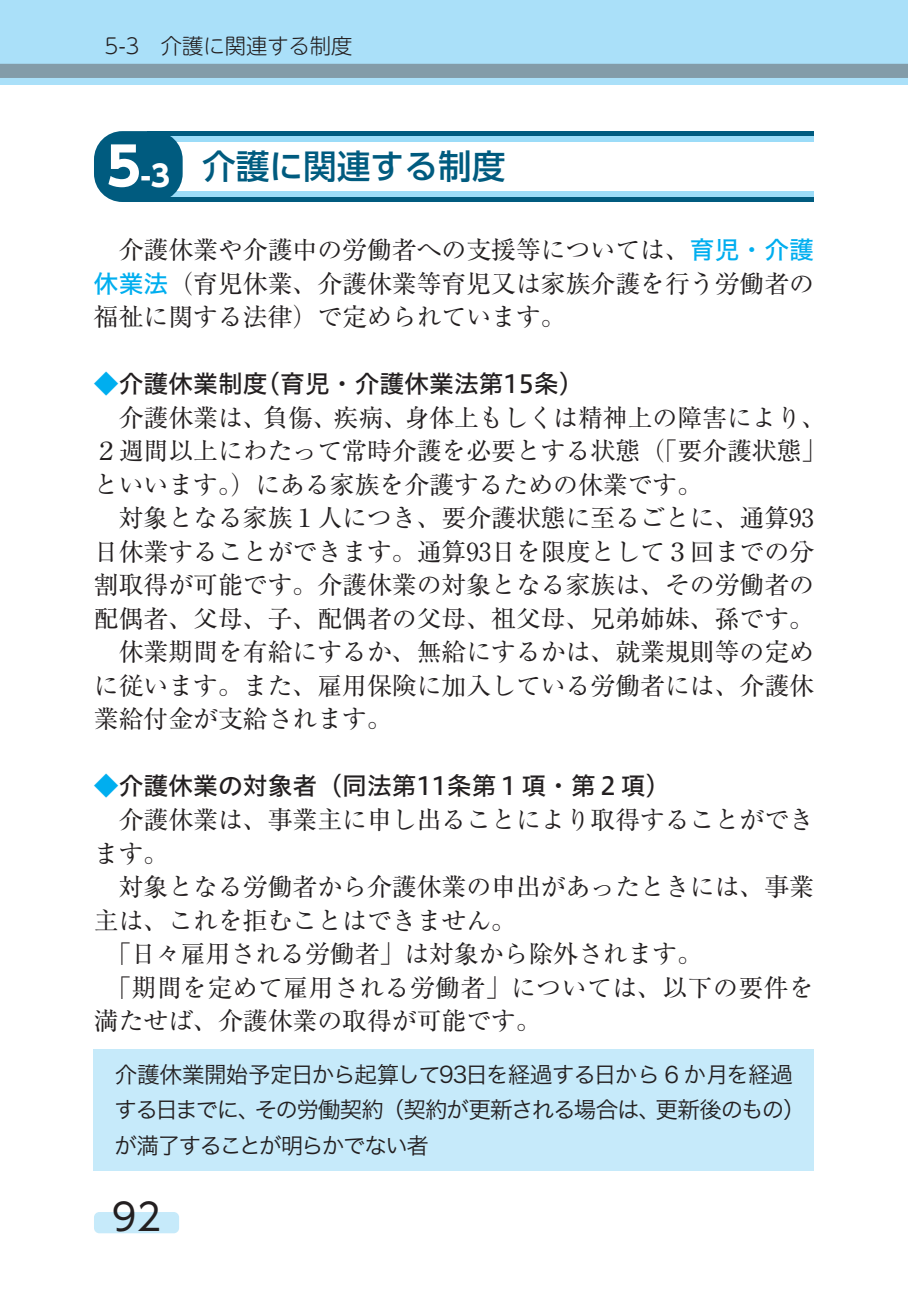
<style>
.page{position:relative;width:908px;height:1290px;background:#fff}
.page>*{position:absolute;margin:0;border:0;box-sizing:border-box;transform-origin:0 0}
.t1{font:37.25px "UD Shin Go Pro";color:#231f20}
.t2{font:500 33.75px "UD Shin Go Pro";color:#005b7f}
.t3{font:700 29.25px "UD Shin Go Pro";color:#fff}
.t4{font:24.75px/33.5px "Ryumin Pro";color:#231f20}
.t5{font:24.75px "Hiragino UD Sans Std N W5";color:#231f20}
.t6{font:24.75px "Ryumin Pro";letter-spacing:.02em;color:#231f20}
.t7{font:22.5px/35.5px "Hira Kaku Std N W3";letter-spacing:-.055em;color:#231f20}
.t8{font:22.5px/35.5px "Hira Kaku Std N W3";letter-spacing:-.075em;color:#231f20}
.t9{font:300 21.25px "UD Shin M Go Pro";color:#231f20}
.s1{font-size:52.25px}
.s2{font-family:"Hiragino UD Sans Std W5";color:#00aeef}
.s3{color:#00aeef}
</style>
<div class="page">
<div style="left:147px;top:197px;width:666px;height:5px;background:#005b7f"></div>
<div style="left:147px;top:191px;width:666px;height:6px;background:#9cdcf8"></div>
<div style="left:147px;top:131px;width:666px;height:5px;background:#005b7f"></div>
<div style="left:147px;top:136px;width:666px;height:6px;background:#9cdcf8"></div>
<div style="left:94px;top:131px;width:88px;height:71px;background:#005b7f;border-radius:28px"></div>
<div style="left:94px;top:1048px;width:719px;height:122px;background:#c6eafa"></div>
<div style="left:0;top:0;width:907px;height:85px;background:#aae0f9"></div>
<div style="left:0;top:64px;width:907px;height:14px;background:#839ca9"></div>
<div style="left:94px;top:1212px;width:85px;height:21px;background:#c6eafa;border-radius:5px"></div>
<p class="t9" style="left:105px;top:29px;width:249px">5-3　介護に関連する制度</p>
<p class="t3" style="left:106px;top:152px;width:65px"><span class="s1">5</span>-3</p>
<h2 class="t2" style="left:202px;top:139px;width:304px">介護に関連する制度</h2>
<p class="t4" style="left:94px;top:232px;width:721px;text-align:justify;text-indent:25px">介護休業や介護中の労働者への支援等については、<span class="s2">育児・介護休業法</span>（育児休業、介護休業等育児又は家族介護を行う労働者の福祉に関する法律）で定められています。</p>
<p class="t5" style="left:94px;top:365px;width:491px"><span class="s3">◆</span>介護休業制度(育児・介護休業法第15条(</p>
<p class="t4" style="left:404px;top:399px;width:423px">身体上もしくは精神上の障害により、</p>
<p class="t4" style="left:263px;top:399px;width:76px">負傷、</p>
<p class="t4" style="left:94px;top:399px;width:733px;text-indent:25px">介護休業は、<br>２週間以上にわたって常時介護を必要とする状態（「要介護状態「といいます。）にある家族を介護するための休業です。</p>
<p class="t4" style="left:119px;top:500px;width:696px">対象となる家族１人につき、要介護状態に至るごとに、通算93</p>
<p class="t4" style="left:94px;top:533px;width:721px">日休業することができます。通算93日を限度として３回までの分</p>
<p class="t4" style="left:94px;top:567px;width:721px">割取得が可能です。介護休業の対象となる家族は、その労働者の</p>
<p class="t4" style="left:94px;top:600px;width:721px">配偶者、父母、子、配偶者の父母、祖父母、兄弟姉妹、孫です。</p>
<p class="t4" style="left:119px;top:634px;width:696px">休業期間を有給にするか、無給にするかは、就業規則等の定め</p>
<p class="t4" style="left:94px;top:667px;width:721px">に従います。また、雇用保険に加入している労働者には、介護休</p>
<p class="t4" style="left:94px;top:701px;width:299px">業給付金が支給されます。</p>
<p class="t4" style="left:334px;top:399px;width:76px">疾病、</p>
<p class="t5" style="left:94px;top:767px;width:577px"><span class="s3">◆</span>介護休業の対象者（同法第11条第１項・第２項(</p>
<p class="t4" style="left:94px;top:801px;width:721px;text-indent:25px">介護休業は、事業主に申し出ることにより取得することができます。</p>
<p class="t4" style="left:119px;top:868px;width:696px">対象となる労働者から介護休業の申出があったときには、事業</p>
<p class="t4" style="left:94px;top:902px;width:423px">主は、これを拒むことはできません。</p>
<p class="t4" style="left:106px;top:935px;width:597px">「日々雇用される労働者」は対象から除外されます。</p>
<p class="t6" style="left:106px;top:968px;width:708px">「期間を定めて雇用される労働者」については、以下の要件を</p>
<p class="t4" style="left:94px;top:1002px;width:448px">満たせば、介護休業の取得が可能です。</p>
<p class="t7" style="left:655px;top:1056px;width:151px;text-indent:-540px">介護休業開始予定日から起算して93日を経過する日から６か月を経過更新後のもの(</p>
<p class="t7" style="left:254px;top:1091px;width:407px">その労働契約（契約が更新される場合は、</p>
<p class="t8" style="left:114px;top:1091px;width:316px">する日までに、<br>が満了することが明らかでない者</p>
<h1 class="t1" style="left:112px;top:1186px;width:51px">92</h1>
</div>
